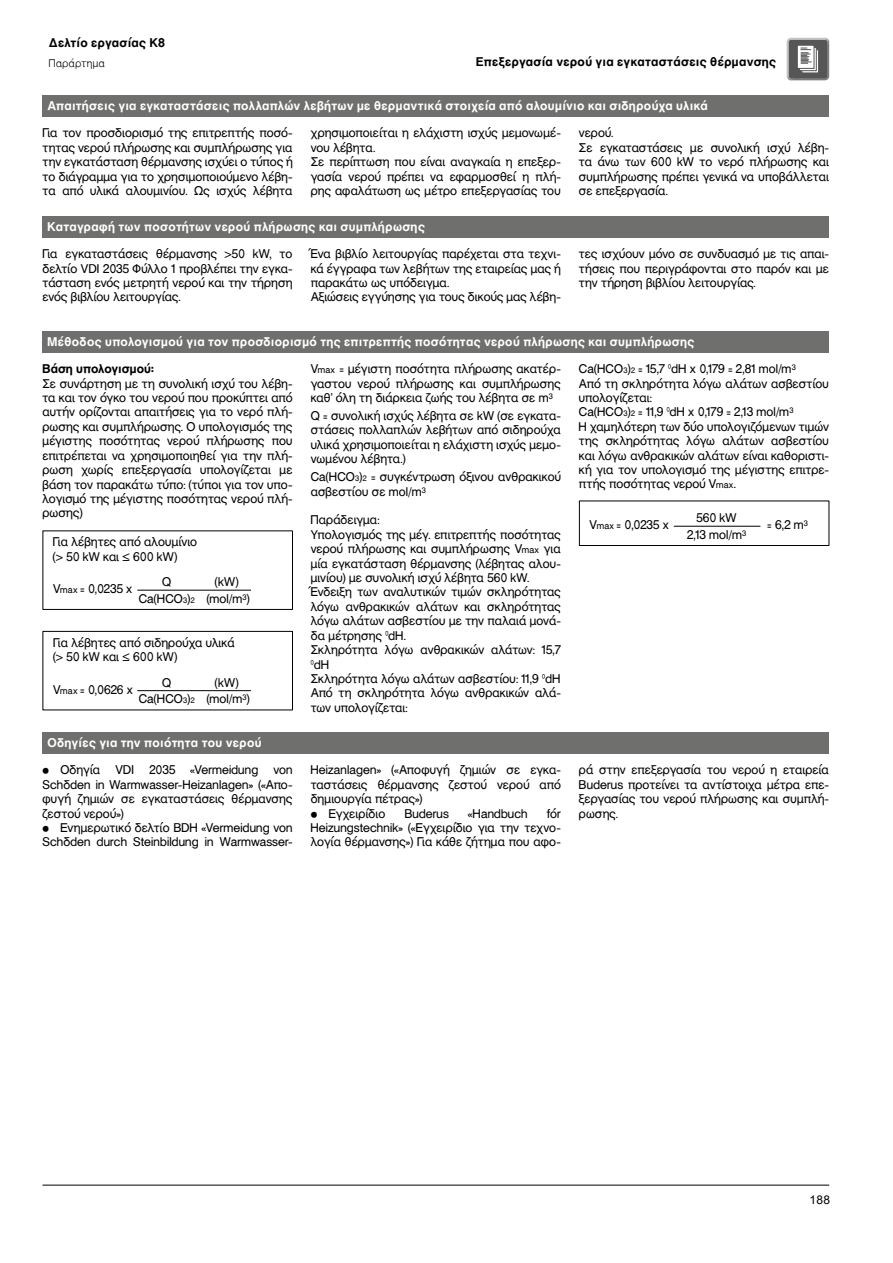
<style>
.page{position:relative;width:893px;height:1263px;background:#fff}
.page>*{position:absolute;margin:0;border:0;box-sizing:border-box;transform-origin:0 0}
.t1{font:12px/14.4px "Mg Helvetica UC Pol";letter-spacing:-.015em;color:#000}
.t2{font:700 12px "Mg Helvetica UC Pol";letter-spacing:.015em;color:#fff}
.t3{font:700 12px "Mg Helvetica UC Pol";letter-spacing:.01em;color:#000}
.t4{font:700 12px "Mg Helvetica UC Pol";letter-spacing:-.015em;color:#000}
.t5{font:12px "Mg Helvetica Light UC Pol";letter-spacing:.025em;color:#000}
.t6{font:12px "Arial";color:#000}
.s1{font-size:7.5px}
.s2{font-size:9px}
</style>
<div class="page">
<hr style="left:43px;top:1185px;width:786px;height:1px;background:#000">
<div style="left:43px;top:96px;width:786px;height:21px;background:#6f6f6e"></div>
<div style="left:43px;top:217px;width:786px;height:21px;background:#6f6f6e"></div>
<div style="left:43px;top:733px;width:786px;height:21px;background:#6f6f6e"></div>
<div style="left:43px;top:332px;width:786px;height:21px;background:#6f6f6e"></div>
<svg style="left:787px;top:38px;width:42px;height:42px;background:#848484"></svg>
<hr style="left:138px;top:590px;width:113px;height:1px;background:#000">
<hr style="left:138px;top:690px;width:113px;height:1px;background:#000">
<hr style="left:674px;top:526px;width:86px;height:1px;background:#000">
<div style="left:43px;top:531px;width:250px;height:79px;border:1px solid #000"></div>
<div style="left:43px;top:631px;width:250px;height:79px;border:1px solid #000"></div>
<div style="left:579px;top:501px;width:250px;height:45px;border:1px solid #000"></div>
<p class="t3" style="left:49px;top:35px;width:118px">Δελτίο εργασίας Κ8</p>
<p class="t5" style="left:49px;top:57px;width:58px">Παράρτημα</p>
<p class="t3" style="left:476px;top:54px;width:302px">Επεξεργασία νερού για εγκαταστάσεις θέρμανσης</p>
<p class="t2" style="left:47px;top:98px;width:662px">Απαιτήσεις για εγκαταστάσεις πολλαπλών λεβήτων με θερμαντικά στοιχεία από αλουμίνιο και σιδηρούχα υλικά</p>
<p class="t1" style="left:43px;top:126px;width:252px;text-align:justify">Για τον προσδιορισμό της επιτρεπτής ποσό&shy;τητας νερού πλήρωσης και συμπλήρωσης για την εγκατάσταση θέρμανσης ισχύει ο τύπος ή το διάγραμμα για το χρησιμοποιούμενο λέβη&shy;τα από υλικά αλουμινίου. Ως ισχύς λέβητα</p>
<p class="t1" style="left:311px;top:126px;width:252px">χρησιμοποιείται η ελάχιστη ισχύς μεμονωμέ&shy;νου λέβητα.<br>Σε περίπτωση που είναι αναγκαία η επεξερ&shy;γασία νερού πρέπει να εφαρμοσθεί η πλή&shy;ρης αφαλάτωση ως μέτρο επεξεργασίας του</p>
<p class="t1" style="left:579px;top:126px;width:252px">νερού.<br>Σε εγκαταστάσεις με συνολική ισχύ λέβη&shy;τα άνω των 600 kW το νερό πλήρωσης και συμπλήρωσης πρέπει γενικά να υποβάλλεται σε επεξεργασία.</p>
<p class="t2" style="left:47px;top:219px;width:379px">Καταγραφή των ποσοτήτων νερού πλήρωσης και συμπλήρωσης</p>
<p class="t1" style="left:43px;top:247px;width:252px;text-align:justify">Για εγκαταστάσεις θέρμανσης &gt;50 kW, το δελτίο VDI 2035 Φύλλο 1 προβλέπει την εγκα&shy;τάσταση ενός μετρητή νερού και την τήρηση ενός βιβλίου λειτουργίας.</p>
<p class="t1" style="left:311px;top:247px;width:252px">Ένα βιβλίο λειτουργίας παρέχεται στα τεχνι&shy;κά έγγραφα των λεβήτων της εταιρείας μας ή παρακάτω ως υπόδειγμα.<br>Αξιώσεις εγγύησης για τους δικούς μας λέβη-</p>
<p class="t1" style="left:579px;top:247px;width:252px;text-align:justify">τες ισχύουν μόνο σε συνδυασμό με τις απαι&shy;τήσεις που περιγράφονται στο παρόν και με την τήρηση βιβλίου λειτουργίας.</p>
<p class="t2" style="left:47px;top:334px;width:648px">Μέθοδος υπολογισμού για τον προσδιορισμό της επιτρεπτής ποσότητας νερού πλήρωσης και συμπλήρωσης</p>
<p class="t4" style="left:42px;top:361px;width:113px">Βάση υπολογισμού:</p>
<p class="t1" style="left:42px;top:376px;width:252px;text-align:justify">Σε συνάρτηση με τη συνολική ισχύ του λέβη&shy;τα και τον όγκο του νερού που προκύπτει από αυτήν ορίζονται απαιτήσεις για το νερό πλή&shy;ρωσης και συμπλήρωσης. Ο υπολογισμός της μέγιστης ποσότητας νερού πλήρωσης που επιτρέπεται να χρησιμοποιηθεί για την πλή&shy;ρωση χωρίς επεξεργασία υπολογίζεται με βάση τον παρακάτω τύπο: (τύποι για τον υπο&shy;λογισμό της μέγιστης ποσότητας νερού πλή&shy;ρωσης)</p>
<p class="t1" style="left:53px;top:534px;width:146px">Για λέβητες από αλουμίνιο (&gt; 50 kW και ≤ 600 kW)</p>
<p class="t1" style="left:139px;top:573px;width:113px;line-height:16.5px;text-indent:76px">(kW)<br>Ca(HCO<span class="s1">3</span>)<span class="s1">2</span> (mol/m<sup>3</sup>)</p>
<p class="t1" style="left:162px;top:574px;width:11px">Q</p>
<p class="t1" style="left:53px;top:581px;width:81px">V<span class="s2">max</span> = 0,0235 x</p>
<p class="t1" style="left:53px;top:635px;width:183px">Για λέβητες από σιδηρούχα υλικά (&gt; 50 kW και ≤ 600 kW)</p>
<p class="t1" style="left:139px;top:674px;width:113px;line-height:16.5px;text-indent:76px">(kW)<br>Ca(HCO<span class="s1">3</span>)<span class="s1">2</span> (mol/m<sup>3</sup>)</p>
<p class="t1" style="left:162px;top:675px;width:11px">Q</p>
<p class="t1" style="left:53px;top:682px;width:81px">V<span class="s2">max</span> = 0,0626 x</p>
<p class="t2" style="left:47px;top:735px;width:216px">Οδηγίες για την ποιότητα του νερού</p>
<p class="t1" style="left:43px;top:763px;width:60px">• Οδηγία</p>
<p class="t1" style="left:116px;top:763px;width:20px">VDI</p>
<p class="t1" style="left:149px;top:763px;width:27px">2035</p>
<p class="t1" style="left:190px;top:763px;width:69px">«Vermeidung</p>
<p class="t1" style="left:43px;top:763px;width:252px;text-align:justify;text-indent:231px">von Schäden in Warmwasser-Heizanlagen» («Απο&shy;φυγή ζημιών σε εγκαταστάσεις θέρμανσης ζεστού νερού»)</p>
<p class="t1" style="left:43px;top:820px;width:252px">• Ενημερωτικό δελτίο BDH «Vermeidung von<br>Schäden durch Steinbildung in Warmwasser-</p>
<p class="t1" style="left:311px;top:362px;width:252px;text-align:justify">V<span class="s2">max</span> = μέγιστη ποσότητα πλήρωσης ακατέρ&shy;γαστου νερού πλήρωσης και συμπλήρωσης καθ’ όλη τη διάρκεια ζωής του λέβητα σε m<sup>3</sup></p>
<p class="t1" style="left:311px;top:408px;width:252px;text-align:justify">Q = συνολική ισχύς λέβητα σε kW (σε εγκατα&shy;στάσεις πολλαπλών λεβήτων από σιδηρούχα υλικά χρησιμοποιείται η ελάχιστη ισχύς μεμο&shy;νωμένου λέβητα.)</p>
<p class="t1" style="left:311px;top:470px;width:252px">Ca(HCO<span class="s1">3</span>)<span class="s1">2</span> = συγκέντρωση όξινου ανθρακικού ασβεστίου σε mol/m<sup>3</sup></p>
<p class="t1" style="left:311px;top:513px;width:252px">Παράδειγμα:<br>Υπολογισμός της μέγ. επιτρεπτής ποσότητας νερού πλήρωσης και συμπλήρωσης V<span class="s2">max</span> για μία εγκατάσταση θέρμανσης (λέβητας αλου&shy;μινίου) με συνολική ισχύ λέβητα 560 kW.<br>Ένδειξη των αναλυτικών τιμών σκληρότητας λόγω ανθρακικών αλάτων και σκληρότητας λόγω αλάτων ασβεστίου με την παλαιά μονά&shy;δα μέτρησης °dH.<br>Σκληρότητα λόγω ανθρακικών αλάτων: 15,7 °dH<br>Σκληρότητα λόγω αλάτων ασβεστίου: 11,9 °dH Από τη σκληρότητα λόγω ανθρακικών αλά&shy;των υπολογίζεται:</p>
<p class="t1" style="left:311px;top:763px;width:252px;text-align:justify">Heizanlagen» («Αποφυγή ζημιών σε εγκα&shy;ταστάσεις θέρμανσης ζεστού νερού από δημιουργία πέτρας»)</p>
<p class="t1" style="left:311px;top:806px;width:76px">• Εγχειρίδιο</p>
<p class="t1" style="left:405px;top:806px;width:46px">Buderus</p>
<p class="t1" style="left:468px;top:806px;width:61px">«Handbuch</p>
<p class="t1" style="left:311px;top:806px;width:252px;text-align:justify;text-indent:236px">für Heizungstechnik» («Εγχειρίδιο για την τεχνο&shy;λογία θέρμανσης») Για κάθε ζήτημα που αφο-</p>
<p class="t1" style="left:579px;top:362px;width:252px">Ca(HCO<span class="s1">3</span>)<span class="s1">2</span> = 15,7 °dH x 0,179 = 2,81 mol/m<sup>3<br></sup>Από τη σκληρότητα λόγω αλάτων ασβεστίου υπολογίζεται:<br>Ca(HCO<span class="s1">3</span>)<span class="s1">2</span> = 11,9 °dH x 0,179 = 2,13 mol/m<sup>3<br></sup>Η χαμηλότερη των δύο υπολογιζόμενων τιμών της σκληρότητας λόγω αλάτων ασβεστίου και λόγω ανθρακικών αλάτων είναι καθοριστι&shy;κή για τον υπολογισμό της μέγιστης επιτρε&shy;πτής ποσότητας νερού V<span class="s2">max</span>.</p>
<p class="t1" style="left:687px;top:509px;width:61px;line-height:16.5px;text-align:center">560 kW<br>2,13 mol/m<sup>3</sup></p>
<p class="t1" style="left:590px;top:518px;width:81px">V<span class="s2">max</span> = 0,0235 x</p>
<p class="t1" style="left:767px;top:518px;width:42px">= 6,2 m<sup>3</sup></p>
<p class="t1" style="left:579px;top:763px;width:252px;text-align:justify">ρά στην επεξεργασία του νερού η εταιρεία Buderus προτείνει τα αντίστοιχα μέτρα επε&shy;ξεργασίας του νερού πλήρωσης και συμπλή&shy;ρωσης.</p>
<p class="t6" style="left:809px;top:1192px;width:22px">188</p>
</div>
